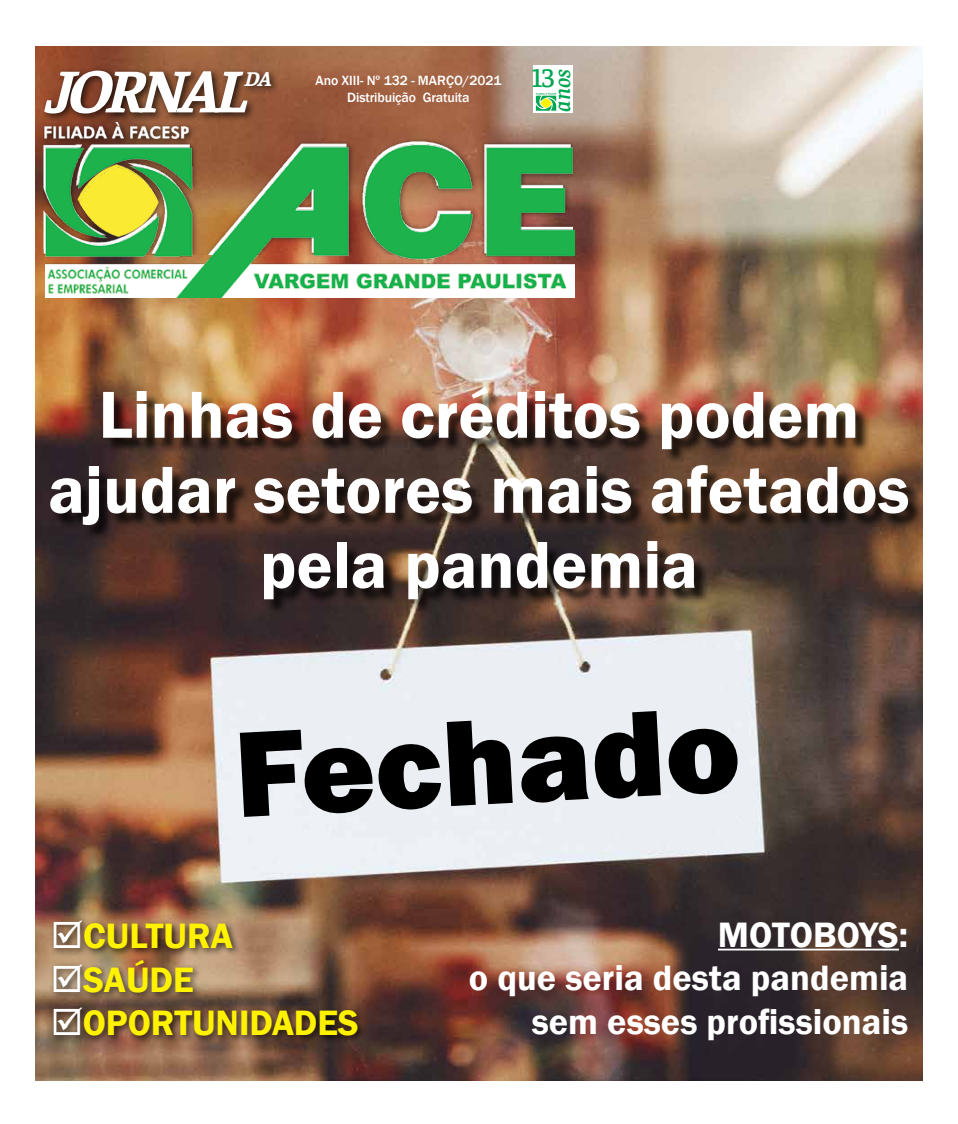
<style>
.page{position:relative;width:958px;height:1124px;background:#fff}
.page>*{position:absolute;margin:0;border:0;box-sizing:border-box;transform-origin:0 0}
.t1{font:800 126.25px "Franklin Gothic";color:#000}
.t2{font:600 68.75px/75px "Franklin Gothic";color:#fff;text-align:center}
.t3{font:italic 700 62.75px "Faustina";color:#fff}
.t4{font:600 36.25px/43.5px "Franklin Gothic";color:#fff;text-align:right}
.t5{font:600 36.25px "Franklin Gothic";color:#fff200}
.t6{font:500 27.25px "Faustina";color:#00a651}
.t7{font:italic 600 22px "Faustina";color:#00a651}
.t8{font:italic 700 20.88px "Faustina";color:#fff}
.t9{font:500 13.75px/16.5px "Franklin Gothic";letter-spacing:-.01em;color:#fff;text-align:center}
.s1{color:#fff}
</style>
<div class="page">
<img style="left:35px;top:46px;width:887px;height:1034px">
<div style="left:41px;top:66px;width:239px;height:56px;background:#000;opacity:.75"></div>
<div style="left:532px;top:66px;width:40px;height:47px;background:#fff"></div>
<svg style="left:536px;top:92px;width:20px;height:19px"></svg>
<img style="left:43px;top:123px;width:529px;height:131px">
<img style="left:46px;top:144px;width:528px;height:153px">
<div style="left:52px;top:389px;width:871px;height:226px;background:#000;opacity:.75"></div>
<hr style="left:717px;top:948px;width:181px;height:2px;background:#fff">
<div style="left:50px;top:917px;width:317px;height:127px;background:#000;opacity:.75"></div>
<p class="t8" style="left:243px;top:64px;width:36px">DA</p>
<p class="t9" style="left:315px;top:73px;width:187px">Ano XIII- Nº 132 - MARÇO/2021<br>Distribuição Gratuita</p>
<p class="t7" style="left:547px;top:111px;width:44px;rotate:-90deg">anos</p>
<p class="t6" style="left:531px;top:60px;width:24px">13</p>
<p class="t3" style="left:44px;top:47px;width:222px">JORNAL</p>
<p class="t2" style="left:48px;top:378px;width:862px">Linhas de créditos podem ajudar setores mais afetados pela pandemia</p>
<h1 class="t1" style="left:230px;top:693px;width:507px;rotate:-3deg">Fechado</h1>
<p class="t5" style="left:51px;top:913px;width:184px"><span class="s1">☑</span>CULTURA</p>
<p class="t5" style="left:51px;top:957px;width:144px"><span class="s1">☑</span>SAÚDE</p>
<p class="t5" style="left:51px;top:1000px;width:309px"><span class="s1">☑</span>OPORTUNIDADES</p>
<p class="t4" style="left:469px;top:913px;width:441px">MOTOBOYS:<br>o que seria desta pandemia sem esses profissionais</p>
</div>
